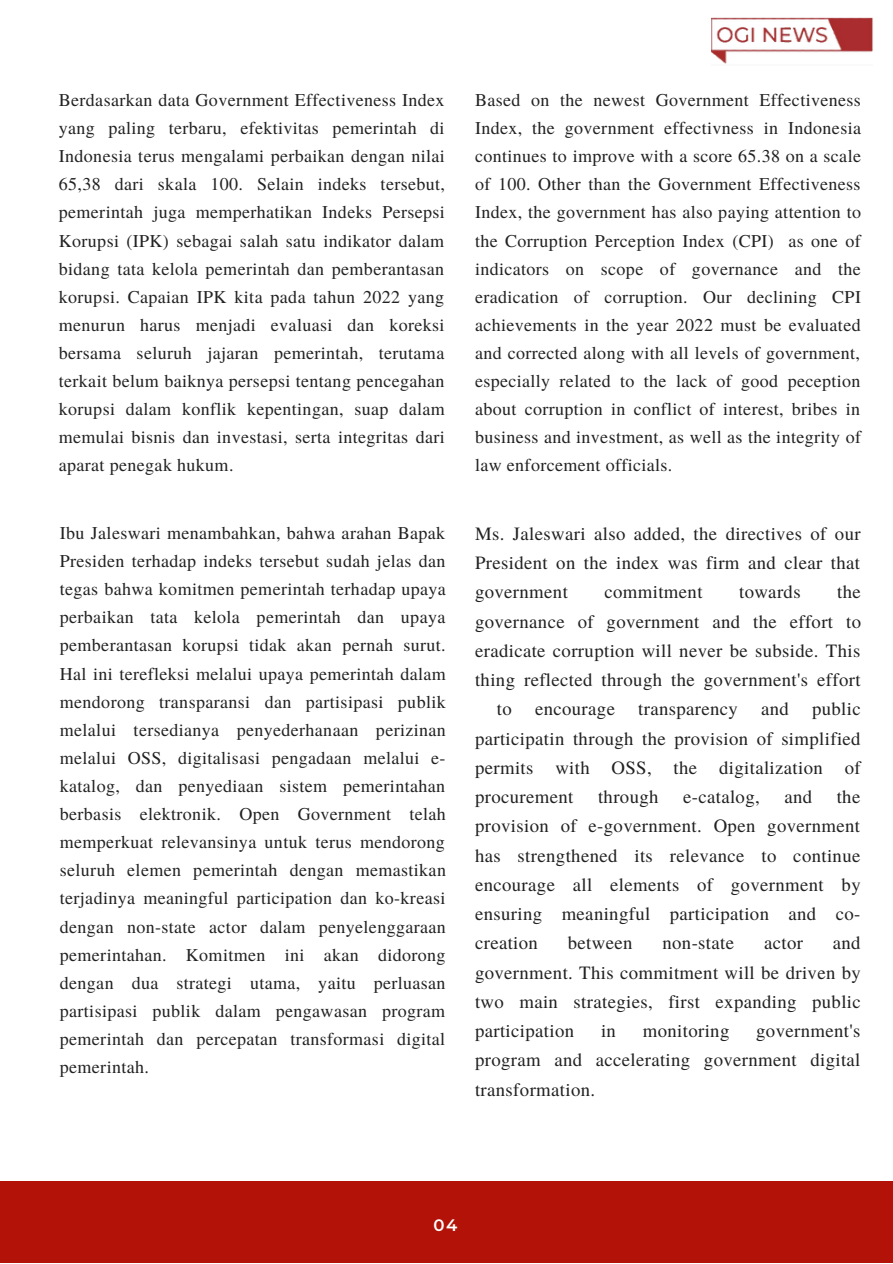
<style>
.page{position:relative;width:893px;height:1264px;background:#fff}
.page>*{position:absolute;margin:0;border:0;box-sizing:border-box;transform-origin:0 0}
.t1{font:18.75px/29.2px "Te X Gyre Termes";letter-spacing:.02em;color:#222;text-align:justify}
.t2{font:18px/28px "Te X Gyre Termes";letter-spacing:.02em;color:#222;text-align:justify}
.t3{font:600 16.5px "Montserrat";color:#fff}
</style>
<div class="page">
<div style="left:0;top:1181px;width:892px;height:81px;background:#b21207"></div>
<img style="left:711px;top:17px;width:162px;height:47px">
<p class="t2" style="left:59px;top:85px;width:387px">Berdasarkan data Government Effectiveness Index yang paling terbaru, efektivitas pemerintah di Indonesia terus mengalami perbaikan dengan nilai 65,38 dari skala 100. Selain indeks tersebut, pemerintah juga memperhatikan Indeks Persepsi Korupsi (IPK) sebagai salah satu indikator dalam bidang tata kelola pemerintah dan pemberantasan korupsi. Capaian IPK kita pada tahun 2022 yang menurun harus menjadi evaluasi dan koreksi bersama seluruh jajaran pemerintah, terutama terkait belum baiknya persepsi tentang pencegahan korupsi dalam konflik kepentingan, suap dalam memulai bisnis dan investasi, serta integritas dari aparat penegak hukum.</p>
<p class="t2" style="left:60px;top:518px;width:387px">Ibu Jaleswari menambahkan, bahwa arahan Bapak Presiden terhadap indeks tersebut sudah jelas dan tegas bahwa komitmen pemerintah terhadap upaya perbaikan tata kelola pemerintah dan upaya pemberantasan korupsi tidak akan pernah surut.<br>Hal ini terefleksi melalui upaya pemerintah dalam mendorong transparansi dan partisipasi publik melalui tersedianya penyederhanaan perizinan melalui OSS, digitalisasi pengadaan melalui e&shy;katalog, dan penyediaan sistem pemerintahan berbasis elektronik. Open Government telah memperkuat relevansinya untuk terus mendorong seluruh elemen pemerintah dengan memastikan terjadinya meaningful participation dan ko-kreasi dengan non-state actor dalam penyelenggaraan pemerintahan. Komitmen ini akan didorong dengan dua strategi utama, yaitu perluasan partisipasi publik dalam pengawasan program pemerintah dan percepatan transformasi digital pemerintah.</p>
<p class="t2" style="left:475px;top:85px;width:387px">Based on the newest Government Effectiveness Index, the government effectivness in Indonesia continues to improve with a score 65.38 on a scale of 100. Other than the Government Effectiveness Index, the government has also paying attention to the Corruption Perception Index (CPI) as one of indicators on scope of governance and the eradication of corruption. Our declining CPI achievements in the year 2022 must be evaluated and corrected along with all levels of government, especially related to the lack of good peception about corruption in conflict of interest, bribes in business and investment, as well as the integrity of law enforcement officials.</p>
<p class="t1" style="left:475px;top:518px;width:387px">Ms. Jaleswari also added, the directives of our President on the index was firm and clear that government</p>
<p class="t1" style="left:604px;top:576px;width:100px">commitment</p>
<p class="t1" style="left:739px;top:576px;width:63px">towards</p>
<p class="t1" style="left:837px;top:576px;width:25px">the</p>
<p class="t1" style="left:475px;top:605px;width:387px">governance of government and the effort to</p>
<p class="t1" style="left:475px;top:635px;width:387px">eradicate corruption will never be subside. This</p>
<p class="t1" style="left:475px;top:664px;width:387px">thing reflected through the government's effort</p>
<p class="t1" style="left:497px;top:693px;width:365px">to encourage transparency and public</p>
<p class="t1" style="left:475px;top:722px;width:387px">participatin through the provision of simplified</p>
<p class="t1" style="left:475px;top:752px;width:387px">permits with OSS, the digitalization of</p>
<p class="t1" style="left:475px;top:781px;width:100px">procurement</p>
<p class="t1" style="left:598px;top:781px;width:62px">through</p>
<p class="t1" style="left:683px;top:781px;width:78px">e-catalog,</p>
<p class="t1" style="left:784px;top:781px;width:29px">and</p>
<p class="t1" style="left:475px;top:781px;width:387px;text-indent:361px">the provision of e-government. Open government has strengthened its relevance to continue encourage all elements of government by ensuring meaningful participation and co&shy;creation</p>
<p class="t1" style="left:475px;top:927px;width:387px;text-indent:358px">and government. This commitment will be driven by two main strategies, first expanding public participation</p>
<p class="t1" style="left:568px;top:927px;width:66px">between</p>
<p class="t1" style="left:662px;top:927px;width:73px">non-state</p>
<p class="t1" style="left:764px;top:927px;width:40px">actor</p>
<p class="t1" style="left:475px;top:1015px;width:387px;text-indent:281px">government's program and accelerating government digital transformation.</p>
<p class="t1" style="left:601px;top:1015px;width:16px">in</p>
<p class="t1" style="left:642px;top:1015px;width:88px">monitoring</p>
<p class="t3" style="left:433px;top:1214px;width:25px">04</p>
</div>
